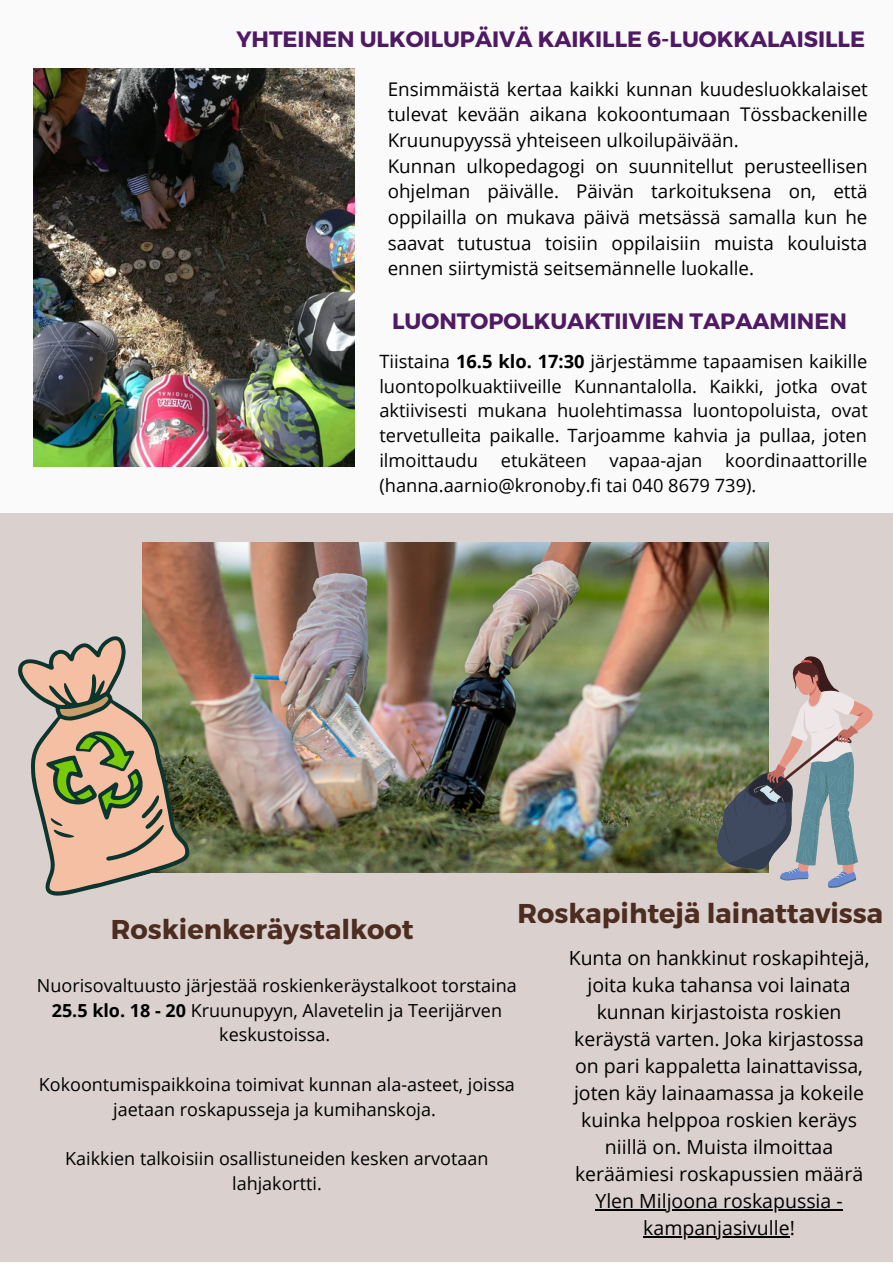
<style>
.page{position:relative;width:893px;height:1264px;background:#fff}
.page>*{position:absolute;margin:0;border:0;box-sizing:border-box;transform-origin:0 0}
.t1{font:700 27.15px "Montserrat";color:#4c2d20}
.t2{font:700 22.2px "Montserrat";color:#4f1964}
.t3{font:19.5px/27px "Open Sans";color:#000;text-align:center}
.t4{font:18.75px/25.7px "Open Sans";color:#000}
.t5{font:18.3px/24.8px "Open Sans";color:#000;text-align:justify}
.t6{font:18px/24.8px "Open Sans";color:#000;text-align:center}
.s1{font-weight:700}
</style>
<div class="page">
<div style="left:0;top:0;width:892px;height:1262px;background:#fafafa"></div>
<div style="left:0;top:512px;width:892px;height:749px;background:#dad0ce"></div>
<img style="left:142px;top:543px;width:626px;height:329px">
<img style="left:34px;top:68px;width:320px;height:398px">
<svg style="left:142px;top:629px;width:51px;height:244px;background:#7c6e4a"></svg>
<svg style="left:18px;top:636px;width:170px;height:260px"></svg>
<svg style="left:715px;top:655px;width:157px;height:232px"></svg>
<hr style="left:595px;top:1209px;width:44px;height:1px;background:#000">
<hr style="left:639px;top:1209px;width:203px;height:1px;background:#000">
<hr style="left:643px;top:1236px;width:146px;height:1px;background:#000">
<p class="t2" style="left:236px;top:25px;width:630px">YHTEINEN ULKOILUPÄIVÄ KAIKILLE 6-LUOKKALAISILLE</p>
<p class="t4" style="left:388px;top:76px;width:481px">Ensimmäistä kertaa kaikki kunnan kuudesluokkalaiset tulevat kevään aikana kokoontumaan Tössbackenille Kruunupyyssä yhteiseen ulkoilupäivään.<br>Kunnan ulkopedagogi on suunnitellut perusteellisen ohjelman päivälle. Päivän tarkoituksena on, että oppilailla on mukava päivä metsässä samalla kun he saavat tutustua toisiin oppilaisiin muista kouluista ennen siirtymistä seitsemännelle luokalle.</p>
<p class="t2" style="left:392px;top:307px;width:456px">LUONTOPOLKUAKTIIVIEN TAPAAMINEN</p>
<p class="t5" style="left:379px;top:348px;width:490px">Tiistaina <span class="s1">16.5 klo. 17:30</span> järjestämme tapaamisen kaikille luontopolkuaktiiveille Kunnantalolla. Kaikki, jotka ovat aktiivisesti mukana huolehtimassa luontopoluista, ovat tervetulleita paikalle. Tarjoamme kahvia ja pullaa, joten ilmoittaudu etukäteen vapaa-ajan koordinaattorille (hanna.aarnio@kronoby.fi tai 040 8679 739).</p>
<h1 class="t1" style="left:517px;top:896px;width:367px">Roskapihtejä lainattavissa</h1>
<p class="t3" style="left:568px;top:944px;width:302px">Kunta on hankkinut roskapihtejä, joita kuka tahansa voi lainata kunnan kirjastoista roskien keräystä varten. Joka kirjastossa on pari kappaletta lainattavissa, joten käy lainaamassa ja kokeile kuinka helppoa roskien keräys niillä on. Muista ilmoittaa keräämiesi roskapussien määrä<br>Ylen Miljoona roskapussia - kampanjasivulle!</p>
<h1 class="t1" style="left:111px;top:911px;width:304px">Roskienkeräystalkoot</h1>
<p class="t6" style="left:37px;top:972px;width:481px">Nuorisovaltuusto järjestää roskienkeräystalkoot torstaina<br><span class="s1">25.5 klo. 18 - 20</span> Kruunupyyn, Alavetelin ja Teerijärven keskustoissa.</p>
<p class="t6" style="left:39px;top:1071px;width:477px">Kokoontumispaikkoina toimivat kunnan ala-asteet, joissa jaetaan roskapusseja ja kumihanskoja.</p>
<p class="t6" style="left:65px;top:1145px;width:425px">Kaikkien talkoisiin osallistuneiden kesken arvotaan lahjakortti.</p>
</div>
